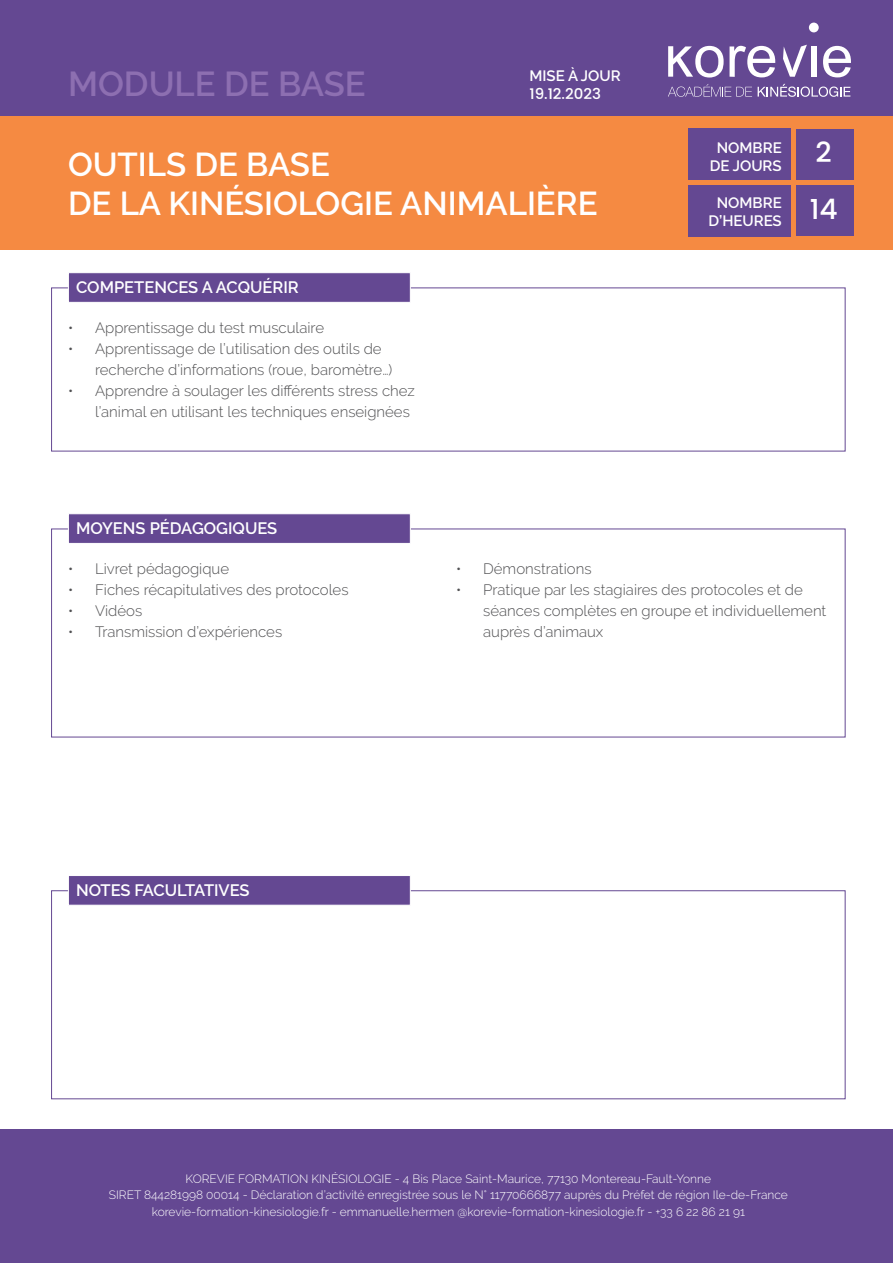
<style>
.page{position:relative;width:893px;height:1263px;background:#fff}
.page>*{position:absolute;margin:0;border:0;box-sizing:border-box;transform-origin:0 0}
.t1{font:600 34.5px "Raleway";color:#8d6fb1}
.t2{font:600 33px/39.6px "Raleway";color:#fff}
.t3{font:500 28.2px/56.6px "Poppins";color:#fff}
.t4{font:600 16.5px "Raleway";color:#fff}
.t5{font:300 15px/21px "Raleway";color:#505052}
.t6{font:600 15px/18px "Raleway";color:#fff;text-align:center}
.t7{font:500 15px "Poppins";color:#fff}
.t8{font:300 12px/16.5px "Raleway";color:#fff;text-align:center}
</style>
<div class="page">
<div style="left:68px;top:272px;width:343px;height:31px;background:#644892;border:1px solid #fff"></div>
<div style="left:68px;top:513px;width:343px;height:31px;background:#644892;border:1px solid #fff"></div>
<div style="left:51px;top:890px;width:794px;height:209px;background:#fff;border:1px solid #644892"></div>
<div style="left:68px;top:875px;width:343px;height:30px;background:#644892;border:1px solid #fff"></div>
<div style="left:0;top:1130px;width:893px;height:133px;background:#644892"></div>
<div style="left:0;top:0;width:893px;height:117px;background:#644892"></div>
<div style="left:0;top:117px;width:893px;height:133px;background:#f58a42"></div>
<svg style="left:668px;top:46px;width:107px;height:32px"></svg>
<svg style="left:783px;top:45px;width:24px;height:32px"></svg>
<div style="left:812px;top:46px;width:5px;height:31px;background:#fff"></div>
<svg style="left:823px;top:46px;width:28px;height:31px"></svg>
<div style="left:809px;top:23px;width:10px;height:9px;background:#fff;border-radius:50%"></div>
<svg style="left:668px;top:84px;width:84px;height:13px"></svg>
<svg style="left:758px;top:84px;width:92px;height:13px"></svg>
<div style="left:796px;top:129px;width:58px;height:50px;background:#644892"></div>
<div style="left:796px;top:185px;width:58px;height:51px;background:#644892"></div>
<div style="left:688px;top:128px;width:102px;height:52px;background:#644892"></div>
<div style="left:688px;top:185px;width:102px;height:51px;background:#644892"></div>
<h1 class="t1" style="left:68px;top:65px;width:299px">MODULE DE BASE</h1>
<p class="t6" style="left:529px;top:67px;width:93px">MISE À JOUR</p>
<p class="t7" style="left:529px;top:83px;width:73px">19.12.2023</p>
<h2 class="t2" style="left:68px;top:144px;width:531px">OUTILS DE BASE<br>DE LA KINÉSIOLOGIE ANIMALIÈRE</h2>
<p class="t4" style="left:76px;top:278px;width:224px">COMPETENCES A ACQUÉRIR</p>
<p class="t5" style="left:68px;top:317px;width:258px">• Apprentissage du test musculaire</p>
<p class="t5" style="left:95px;top:338px;width:299px;text-indent:-27px">• Apprentissage de l’utilisation des outils de recherche d’informations (roue, baromètre…)</p>
<p class="t5" style="left:95px;top:380px;width:321px;text-indent:-27px">• Apprendre à soulager les différents stress chez l’animal en utilisant les techniques enseignées</p>
<p class="t6" style="left:710px;top:138px;width:74px">NOMBRE<br>DE JOURS</p>
<p class="t6" style="left:708px;top:194px;width:75px">NOMBRE<br>D’HEURES</p>
<h3 class="t3" style="left:810px;top:125px;width:30px">2<br>14</h3>
<p class="t4" style="left:76px;top:519px;width:203px">MOYENS PÉDAGOGIQUES</p>
<p class="t5" style="left:68px;top:558px;width:163px">• Livret pédagogique</p>
<p class="t5" style="left:68px;top:579px;width:282px">• Fiches récapitulatives des protocoles</p>
<p class="t5" style="left:68px;top:600px;width:76px">• Vidéos</p>
<p class="t5" style="left:68px;top:621px;width:216px">• Transmission d’expériences</p>
<p class="t4" style="left:76px;top:880px;width:175px">NOTES FACULTATIVES</p>
<p class="t5" style="left:456px;top:558px;width:137px">• Démonstrations</p>
<p class="t5" style="left:483px;top:579px;width:345px;text-indent:-27px">• Pratique par les stagiaires des protocoles et de séances complètes en groupe et individuellement auprès d’animaux</p>
<p class="t8" style="left:109px;top:1170px;width:680px">KOREVIE FORMATION KINÉSIOLOGIE - 4 Bis Place Saint-Maurice, 77130 Montereau-Fault-Yonne<br>SIRET 844281998 00014 - Déclaration d’activité enregistrée sous le N° 11770666877 auprès du Préfet de région Ile-de-France korevie-formation-kinesiologie.fr - emmanuelle.hermen @korevie-formation-kinesiologie.fr - +33 6 22 86 21 91</p>
</div>
